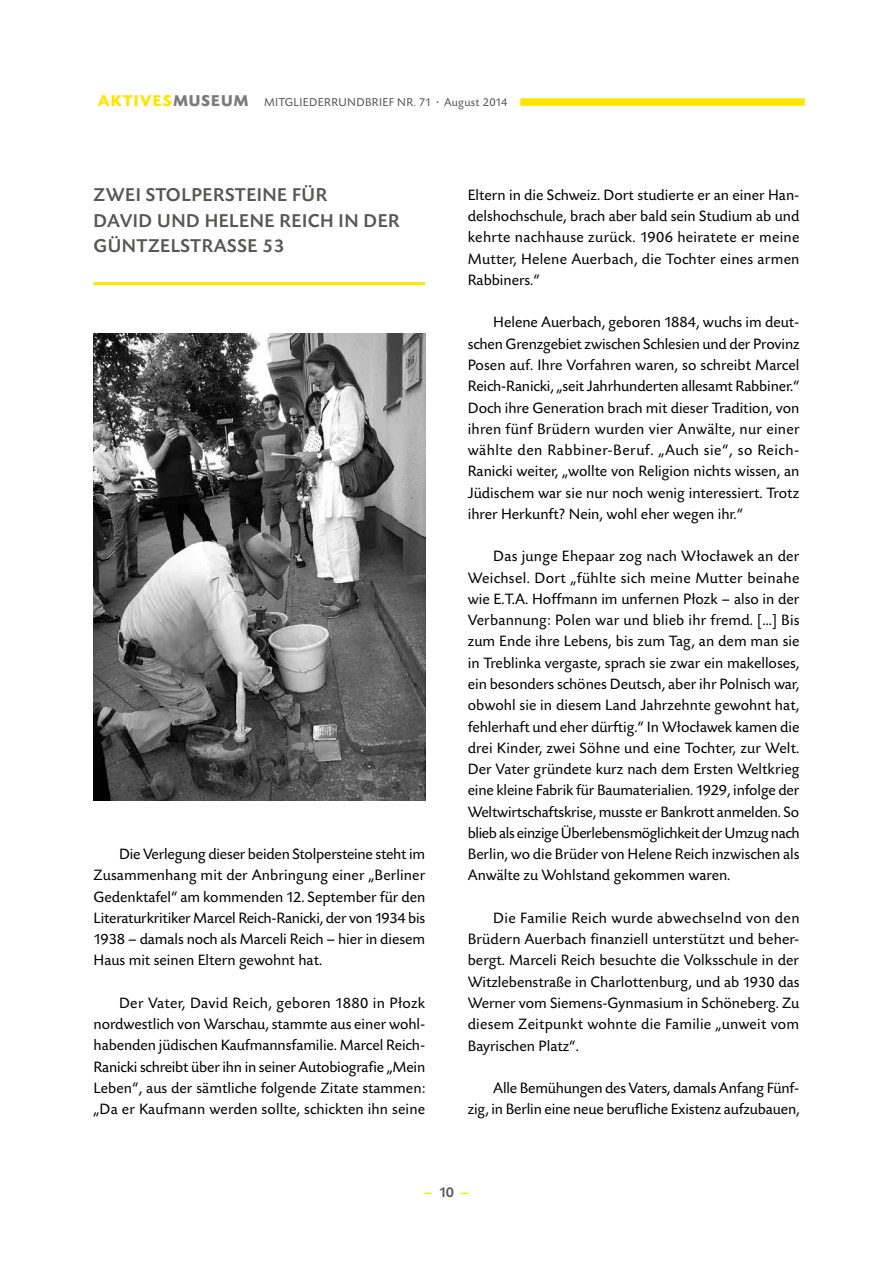
<style>
.page{position:relative;width:893px;height:1263px;background:#fff}
.page>*{position:absolute;margin:0;border:0;box-sizing:border-box;transform-origin:0 0}
.t1{font:500 19.5px/25.5px "Today SB";letter-spacing:.025em;color:#565655}
.t2{font:15.75px/21.3px "Today SB";color:#000;text-align:justify}
.t3{font:500 15px "Today SB";color:#ffe400}
.t4{font:12px "Today SB";letter-spacing:.025em;color:#565655}
.s1{font-weight:700;font-size:16.5px;color:#ffe400}
.s2{font-weight:700;font-size:16.5px;color:#7b7b7b}
.s3{color:#565655}
</style>
<div class="page">
<div style="left:520px;top:98px;width:285px;height:8px;background:#ffe400"></div>
<hr style="left:94px;top:282px;width:331px;height:3px;background:#ffe400">
<img style="left:94px;top:334px;width:331px;height:466px">
<p class="t4" style="left:98px;top:95px;width:411px"><span class="s1">AKTIVES</span><span class="s2">MUSEUM</span> MITGLIEDERRUNDBRIEF NR. 71 · August 2014</p>
<p class="t1" style="left:94px;top:183px;width:308px">ZWEI STOLPERSTEINE FÜR<br>DAVID UND HELENE REICH IN DER<br>GÜNTZELSTRASSE 53</p>
<p class="t2" style="left:94px;top:844px;width:333px;text-indent:26px">Die Verlegung dieser beiden Stolpersteine steht im Zusammenhang mit der Anbringung einer „Berliner Gedenktafel“ am kommenden 12. September für den Literaturkritiker Marcel Reich-Ranicki, der von 1934 bis 1938 – damals noch als Marceli Reich – hier in diesem Haus mit seinen Eltern gewohnt hat.</p>
<p class="t2" style="left:94px;top:993px;width:333px;text-indent:26px">Der Vater, David Reich, geboren 1880 in Płozk nordwestlich von Warschau, stammte aus einer wohl&shy;habenden jüdischen Kaufmannsfamilie. Marcel Reich-Ranicki schreibt über ihn in seiner Autobiografie „Mein Leben“, aus der sämtliche folgende Zitate stammen: „Da er Kaufmann werden sollte, schickten ihn seine</p>
<p class="t2" style="left:468px;top:185px;width:333px">Eltern in die Schweiz. Dort studierte er an einer Han&shy;delshochschule, brach aber bald sein Studium ab und kehrte nachhause zurück. 1906 heiratete er meine Mutter, Helene Auerbach, die Tochter eines armen Rabbiners.“</p>
<p class="t2" style="left:468px;top:312px;width:333px;text-indent:26px">Helene Auerbach, geboren 1884, wuchs im deut&shy;schen Grenzgebiet zwischen Schlesien und der Provinz Posen auf. Ihre Vorfahren waren, so schreibt Marcel Reich-Ranicki, „seit Jahrhunderten allesamt Rabbiner.“ Doch ihre Generation brach mit dieser Tradition, von ihren fünf Brüdern wurden vier Anwälte, nur einer wählte den Rabbiner-Beruf. „Auch sie“, so Reich-Ranicki weiter, „wollte von Religion nichts wissen, an Jüdischem war sie nur noch wenig interessiert. Trotz ihrer Herkunft? Nein, wohl eher wegen ihr.“</p>
<p class="t2" style="left:468px;top:546px;width:333px;text-indent:26px">Das junge Ehepaar zog nach Włocławek an der Weichsel. Dort „fühlte sich meine Mutter beinahe wie E.T.A. Hoffmann im unfernen Płozk – also in der Verbannung: Polen war und blieb ihr fremd. […] Bis zum Ende ihre Lebens, bis zum Tag, an dem man sie in Treblinka vergaste, sprach sie zwar ein makelloses, ein besonders schönes Deutsch, aber ihr Polnisch war, obwohl sie in diesem Land Jahrzehnte gewohnt hat, fehlerhaft und eher dürftig.“ In Włocławek kamen die drei Kinder, zwei Söhne und eine Tochter, zur Welt.<br>Der Vater gründete kurz nach dem Ersten Weltkrieg eine kleine Fabrik für Baumaterialien. 1929, infolge der Weltwirtschaftskrise, musste er Bankrott anmelden. So blieb als einzige Überlebensmöglichkeit der Umzug nach Berlin, wo die Brüder von Helene Reich inzwischen als Anwälte zu Wohlstand gekommen waren.</p>
<p class="t2" style="left:468px;top:908px;width:333px;text-indent:26px">Die Familie Reich wurde abwechselnd von den Brüdern Auerbach finanziell unterstützt und beher&shy;bergt. Marceli Reich besuchte die Volksschule in der Witzlebenstraße in Charlottenburg, und ab 1930 das Werner vom Siemens-Gynmasium in Schöneberg. Zu diesem Zeitpunkt wohnte die Familie „unweit vom Bayrischen Platz“.</p>
<p class="t2" style="left:468px;top:1078px;width:333px;text-align:right">Alle Bemühungen des Vaters, damals Anfang Fünf-<br>zig, in Berlin eine neue berufliche Existenz aufzubauen,</p>
<p class="t3" style="left:424px;top:1184px;width:46px">– <span class="s3">10</span> –</p>
</div>
